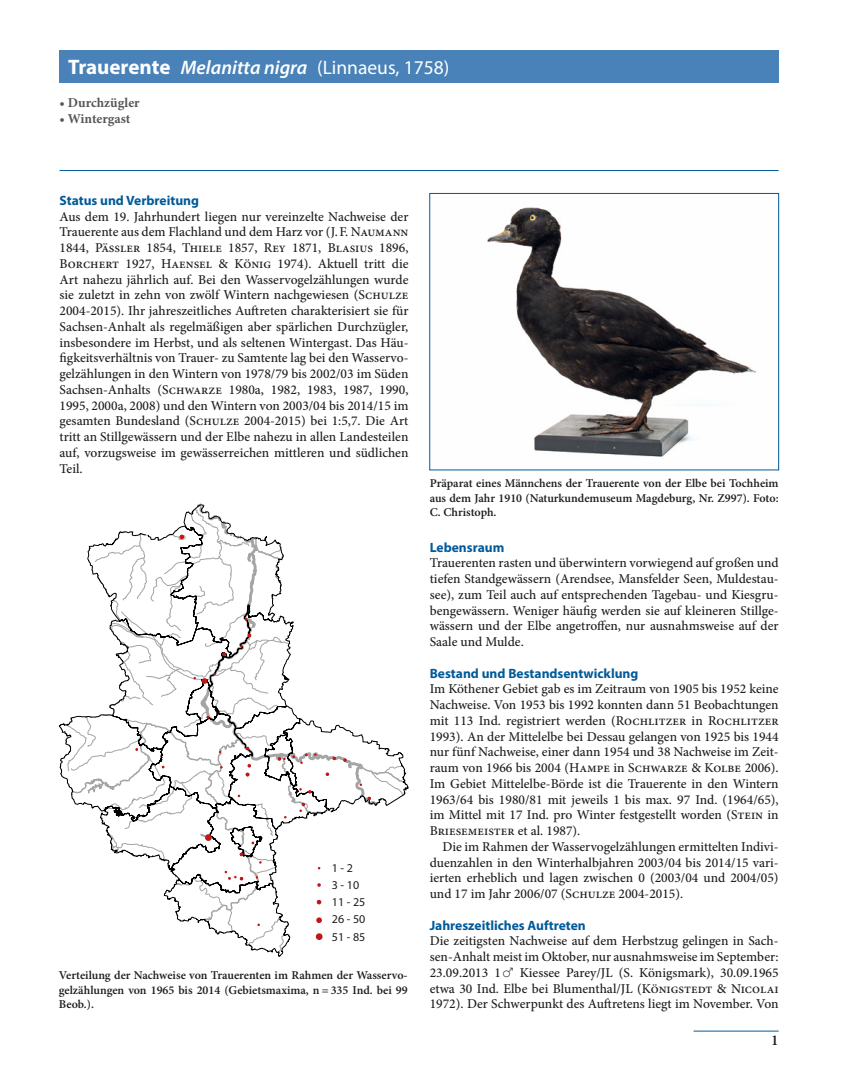
<style>
.page{position:relative;width:851px;height:1072px;background:#fff}
.page>*{position:absolute;margin:0;border:0;box-sizing:border-box;transform-origin:0 0}
.Artname__H1{font:19.5px "Myriad Pro";color:#fff}
.t1{font:600 15px "Minion Pro";color:#1d1d1b}
.t2{font:500 13.5px/15.8px "Minion Pro";color:#1d1d1b;text-align:justify}
.t3{font:700 13.5px "Myriad Pro";color:#005a9a}
.t4{font:700 13.5px "Minion Pro";color:#575756}
.Legende_Abb_Tab{font:600 12px/14.4px "Minion Pro";color:#1d1d1b;text-align:justify}
.t5{font:12px "Myriad Pro";color:#1d1e1c}
.s1{font-weight:700;font-size:21px}
.s2{font-weight:600;font-style:italic}
.s3{font-family:"VW Zeich";font-weight:400}
</style>
<div class="page">
<hr style="left:693px;top:1030px;width:85px;height:1px;background:#005a9a">
<hr style="left:60px;top:170px;width:718px;height:1px;background:#005a9a">
<div style="left:60px;top:50px;width:718px;height:33px;background:#4882b8"></div>
<img style="left:487px;top:207px;width:270px;height:250px">
<svg style="left:59px;top:503px;width:347px;height:449px"></svg>
<h1 class="Artname__H1" style="left:68px;top:55px;width:382px"><span class="s1">Trauerente</span> <span class="s2">Melanitta nigra</span> (Linnaeus, 1758)</h1>
<p class="t4" style="left:60px;top:93px;width:82px">• Durchzügler</p>
<p class="t4" style="left:60px;top:109px;width:72px">• Wintergast</p>
<p class="t3" style="left:60px;top:191px;width:141px">Status und Verbreitung</p>
<p class="t2" style="left:60px;top:208px;width:350px">Aus dem 19. Jahrhundert liegen nur vereinzelte Nachweise der Trauerente aus dem Flachland und dem Harz vor (J.F. Naumann 1844, Pässler 1854, Thiele 1857, Rey 1871, Blasius 1896, Borchert 1927, Haensel &amp; König 1974). Aktuell tritt die Art nahezu jährlich auf. Bei den Wasservogelzählungen wurde sie zuletzt in zehn von zwölf Wintern nachgewiesen (Schulze 2004-2015). Ihr jahreszeitliches Auftreten charakterisiert sie für Sachsen-Anhalt als regelmäßigen aber spärlichen Durchzügler, insbesondere im Herbst, und als seltenen Wintergast. Das Häu&shy;figkeitsverhältnis von Trauer- zu Samtente lag bei den Wasservo&shy;gelzählungen in den Wintern von 1978/79 bis 2002/03 im Süden Sachsen-Anhalts (Schwarze 1980a, 1982, 1983, 1987, 1990, 1995, 2000a, 2008) und den Wintern von 2003/04 bis 2014/15 im gesamten Bundesland (Schulze 2004-2015) bei 1:5,7. Die Art tritt an Stillgewässern und der Elbe nahezu in allen Landesteilen auf, vorzugsweise im gewässerreichen mittleren und südlichen Teil.</p>
<p class="t5" style="left:332px;top:860px;width:23px">1 - 2</p>
<p class="t5" style="left:332px;top:894px;width:35px">11 - 25</p>
<p class="t5" style="left:332px;top:929px;width:35px">51 - 85</p>
<p class="t5" style="left:332px;top:877px;width:29px">3 - 10</p>
<p class="t5" style="left:332px;top:912px;width:35px">26 - 50</p>
<p class="Legende_Abb_Tab" style="left:59px;top:968px;width:350px">Verteilung der Nachweise von Trauerenten im Rahmen der Wasservo&shy;gelzählungen von 1965 bis 2014 (Gebietsmaxima, n = 335 Ind. bei 99<br>Beob.).</p>
<p class="Legende_Abb_Tab" style="left:429px;top:476px;width:350px">Präparat eines Männchens der Trauerente von der Elbe bei Tochheim aus dem Jahr 1910 (Naturkundemuseum Magdeburg, Nr. Z997). Foto:<br>C. Christoph.</p>
<p class="t3" style="left:429px;top:538px;width:76px">Lebensraum</p>
<p class="t2" style="left:429px;top:555px;width:350px">Trauerenten rasten und überwintern vorwiegend auf großen und tiefen Standgewässern (Arendsee, Mansfelder Seen, Muldestau&shy;see), zum Teil auch auf entsprechenden Tagebau- und Kiesgru&shy;bengewässern. Weniger häufig werden sie auf kleineren Stillge&shy;wässern und der Elbe angetroffen, nur ausnahmsweise auf der Saale und Mulde.</p>
<p class="t3" style="left:429px;top:664px;width:210px">Bestand und Bestandsentwicklung</p>
<p class="t2" style="left:429px;top:681px;width:350px">Im Köthener Gebiet gab es im Zeitraum von 1905 bis 1952 keine Nachweise. Von 1953 bis 1992 konnten dann 51 Beobachtungen mit 113 Ind. registriert werden (Rochlitzer in Rochlitzer 1993). An der Mittelelbe bei Dessau gelangen von 1925 bis 1944 nur fünf Nachweise, einer dann 1954 und 38 Nachweise im Zeit&shy;raum von 1966 bis 2004 (Hampe in Schwarze &amp; Kolbe 2006).<br>Im Gebiet Mittelelbe-Börde ist die Trauerente in den Wintern 1963/64 bis 1980/81 mit jeweils 1 bis max. 97 Ind. (1964/65), im Mittel mit 17 Ind. pro Winter festgestellt worden (Stein in Briesemeister et al. 1987).</p>
<p class="t2" style="left:429px;top:838px;width:350px;text-indent:13px">Die im Rahmen der Wasservogelzählungen ermittelten Indivi&shy;duenzahlen in den Winterhalbjahren 2003/04 bis 2014/15 vari&shy;ierten erheblich und lagen zwischen 0 (2003/04 und 2004/05) und 17 im Jahr 2006/07 (Schulze 2004-2015).</p>
<p class="t3" style="left:429px;top:916px;width:158px">Jahreszeitliches Auftreten</p>
<p class="t2" style="left:429px;top:933px;width:350px">Die zeitigsten Nachweise auf dem Herbstzug gelingen in Sach&shy;sen-Anhalt meist im Oktober, nur ausnahmsweise im September:<br>23.09.2013 1<span class="s3">M</span> Kiessee Parey/JL (S. Königsmark), 30.09.1965 etwa 30 Ind. Elbe bei Blumenthal/JL (Königstedt &amp; Nicolai 1972). Der Schwerpunkt des Auftretens liegt im November. Von</p>
<p class="t1" style="left:771px;top:1029px;width:9px">1</p>
</div>
